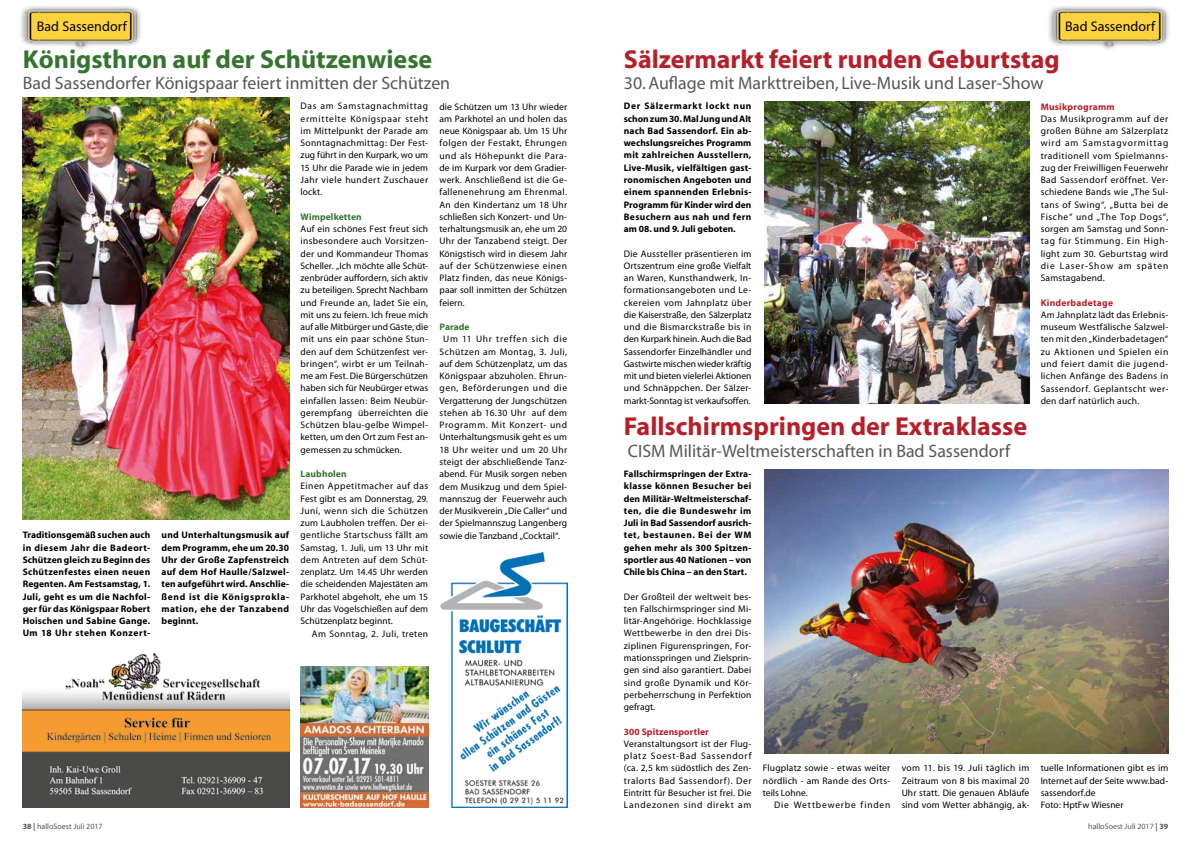
<style>
.page{position:relative;width:1191px;height:842px;background:#fff}
.page>*{position:absolute;margin:0;border:0;box-sizing:border-box;transform-origin:0 0}
.t1{font:700 26px "Myriad";color:#b61f29}
.t2{font:700 26px "Myriad";color:#357530}
.t3{font:18px "Myriad";color:#575756}
.t4{font:14px "Myriad";letter-spacing:.005em;color:#000}
.t5{font:9.5px/12.3px "Myriad";letter-spacing:.015em;color:#000;text-align:justify}
.t6{font:700 9.5px/12.3px "Myriad";letter-spacing:.02em;color:#000;text-align:justify}
.t7{font:700 9.5px "Myriad";letter-spacing:.025em;color:#b61f29}
.t8{font:700 9.5px "Myriad";letter-spacing:.01em;color:#357530}
.t9{font:9.5px "Myriad";letter-spacing:.04em;color:#000}
.t10{font:9.5px "Myriad";letter-spacing:.085em;color:#000}
.t11{font:8px "Myriad";color:#575756}
.s1{font-weight:700}
</style>
<div class="page">
<img style="left:23px;top:97px;width:266px;height:423px">
<img style="left:440px;top:553px;width:127px;height:255px">
<img style="left:23px;top:653px;width:266px;height:155px">
<img style="left:764px;top:102px;width:265px;height:302px">
<img style="left:764px;top:469px;width:404px;height:284px">
<img style="left:301px;top:666px;width:127px;height:142px">
<div style="left:19px;top:4px;width:123px;height:48px;background:#000;opacity:.75"></div>
<img style="left:23px;top:6px;width:117px;height:39px">
<div style="left:1047px;top:4px;width:123px;height:48px;background:#000;opacity:.75"></div>
<img style="left:1051px;top:6px;width:117px;height:39px">
<h3 class="t4" style="left:37px;top:20px;width:92px">Bad Sassendorf</h3>
<h3 class="t4" style="left:1065px;top:20px;width:92px">Bad Sassendorf</h3>
<h1 class="t2" style="left:23px;top:46px;width:411px">Königsthron auf der Schützenwiese</h1>
<h2 class="t3" style="left:23px;top:74px;width:429px">Bad Sassendorfer Königspaar feiert inmitten der Schützen</h2>
<p class="t5" style="left:300px;top:101px;width:129px">Das am Samstagnachmittag ermittelte Königspaar steht im Mittelpunkt der Parade am Sonntagnachmittag: Der Fest&shy;zug führt in den Kurpark, wo um 15 Uhr die Parade wie in jedem Jahr viele hundert Zuschauer lockt.</p>
<p class="t8" style="left:300px;top:212px;width:63px">Wimpelketten</p>
<p class="t5" style="left:300px;top:223px;width:129px">Auf ein schönes Fest freut sich insbesondere auch Vorsitzen&shy;der und Kommandeur Thomas Scheller. „Ich möchte alle Schüt&shy;zenbrüder auffordern, sich aktiv zu beteiligen. Sprecht Nachbarn und Freunde an, ladet Sie ein, mit uns zu feiern. Ich freue mich auf alle Mitbürger und Gäste, die mit uns ein paar schöne Stun&shy;den auf dem Schützenfest ver&shy;bringen“, wirbt er um Teilnah&shy;me am Fest. Die Bürgerschützen haben sich für Neubürger etwas einfallen lassen: Beim Neubür&shy;gerempfang überreichten die Schützen blau-gelbe Wimpel&shy;ketten, um den Ort zum Fest an&shy;gemessen zu schmücken.</p>
<p class="t8" style="left:300px;top:469px;width:48px">Laubholen</p>
<p class="t5" style="left:300px;top:480px;width:129px">Einen Appetitmacher auf das Fest gibt es am Donnerstag, 29.<br>Juni, wenn sich die Schützen zum Laubholen treffen. Der ei&shy;gentliche Startschuss fällt am Samstag, 1. Juli, um 13 Uhr mit dem Antreten auf dem Schüt&shy;zenplatz. Um 14.45 Uhr werden die scheidenden Majestäten am Parkhotel abgeholt, ehe um 15<br>Uhr das Vogelschießen auf dem Schützenplatz beginnt.</p>
<p class="t9" style="left:312px;top:629px;width:118px">Am Sonntag, 2. Juli, treten</p>
<p class="t5" style="left:439px;top:101px;width:129px">die Schützen um 13 Uhr wieder am Parkhotel an und holen das neue Königspaar ab. Um 15 Uhr folgen der Festakt, Ehrungen und als Höhepunkt die Para&shy;de im Kurpark vor dem Gradier&shy;werk. Anschließend ist die Ge&shy;fallenenehrung am Ehrenmal.<br>An den Kindertanz um 18 Uhr schließen sich Konzert- und Un&shy;terhaltungsmusik an, ehe um 20<br>Uhr der Tanzabend steigt. Der Königstisch wird in diesem Jahr auf der Schützenwiese einen Platz finden, das neue Königs&shy;paar soll inmitten der Schützen feiern.</p>
<p class="t8" style="left:439px;top:322px;width:32px">Parade</p>
<p class="t5" style="left:439px;top:333px;width:129px;text-indent:4px">Um 11 Uhr treffen sich die Schützen am Montag, 3. Juli, auf dem Schützenplatz, um das Königspaar abzuholen. Ehrun&shy;gen, Beförderungen und die Vergatterung der Jungschützen stehen ab 16.30 Uhr auf dem Programm. Mit Konzert- und Unterhaltungsmusik geht es um 18 Uhr weiter und um 20 Uhr steigt der abschließende Tanz&shy;abend. Für Musik sorgen neben dem Musikzug und dem Spiel&shy;mannszug der Feuerwehr auch der Musikverein „Die Caller“ und der Spielmannszug Langenberg sowie die Tanzband „Cocktail“.</p>
<p class="t6" style="left:23px;top:529px;width:129px">Traditionsgemäß suchen auch in diesem Jahr die Badeort-Schützen gleich zu Beginn des Schützenfestes einen neuen Regenten. Am Festsamstag, 1.<br>Juli, geht es um die Nachfol&shy;ger für das Königspaar Robert Hoischen und Sabine Gange.<br>Um 18 Uhr stehen Konzert-</p>
<p class="t6" style="left:162px;top:529px;width:129px">und Unterhaltungsmusik auf dem Programm, ehe um 20.30<br>Uhr der Große Zapfenstreich auf dem Hof Haulle/Salzwel&shy;ten aufgeführt wird. Anschlie&shy;ßend ist die Königsprokla&shy;mation, ehe der Tanzabend beginnt.</p>
<h1 class="t1" style="left:624px;top:46px;width:437px">Sälzermarkt feiert runden Geburtstag</h1>
<h2 class="t3" style="left:624px;top:74px;width:421px">30. Auflage mit Markttreiben, Live-Musik und Laser-Show</h2>
<p class="t6" style="left:624px;top:100px;width:129px">Der Sälzermarkt lockt nun schon zum 30. Mal Jung und Alt nach Bad Sassendorf. Ein ab&shy;wechslungsreiches Programm mit zahlreichen Ausstellern, Live-Musik, vielfältigen gast&shy;ronomischen Angeboten und einem spannenden Erlebnis-Programm für Kinder wird den Besuchern aus nah und fern am 08. und 9. Juli geboten.</p>
<p class="t5" style="left:624px;top:248px;width:129px">Die Aussteller präsentieren im Ortszentrum eine große Vielfalt an Waren, Kunsthandwerk, In&shy;formationsangeboten und Le&shy;ckereien vom Jahnplatz über die Kaiserstraße, den Sälzerplatz und die Bismarckstraße bis in den Kurpark hinein. Auch die Bad Sassendorfer Einzelhändler und Gastwirte mischen wieder kräftig mit und bieten vielerlei Aktionen und Schnäppchen. Der Sälzer&shy;markt-Sonntag ist verkaufsoffen.</p>
<h1 class="t1" style="left:624px;top:413px;width:405px">Fallschirmspringen der Extraklasse</h1>
<h2 class="t3" style="left:627px;top:442px;width:384px">CISM Militär-Weltmeisterschaften in Bad Sassendorf</h2>
<p class="t7" style="left:1040px;top:102px;width:76px">Musikprogramm</p>
<p class="t5" style="left:1040px;top:113px;width:129px">Das Musikprogramm auf der großen Bühne am Sälzerplatz wird am Samstagvormittag traditionell vom Spielmanns&shy;zug der Freiwilligen Feuerwehr Bad Sassendorf eröffnet. Ver&shy;schiedene Bands wie „The Sul&shy;tans of Swing“, „Butta bei de Fische“ und „The Top Dogs“, sorgen am Samstag und Sonn&shy;tag für Stimmung. Ein High&shy;light zum 30. Geburtstag wird die Laser-Show am späten Samstagabend.</p>
<p class="t7" style="left:1040px;top:298px;width:74px">Kinderbadetage</p>
<p class="t5" style="left:1040px;top:309px;width:129px">Am Jahnplatz lädt das Erlebnis&shy;museum Westfälische Salzwel&shy;ten mit den „Kinderbadetagen“ zu Aktionen und Spielen ein und feiert damit die jugend&shy;lichen Anfänge des Badens in Sassendorf. Geplantscht wer&shy;den darf natürlich auch.</p>
<p class="t6" style="left:624px;top:468px;width:129px">Fallschirmspringen der Extra&shy;klasse können Besucher bei den Militär-Weltmeisterschaf&shy;ten, die die Bundeswehr im Juli in Bad Sassendorf ausrich&shy;tet, bestaunen. Bei der WM gehen mehr als 300 Spitzen&shy;sportler aus 40 Nationen – von Chile bis China – an den Start.</p>
<p class="t5" style="left:624px;top:591px;width:129px">Der Großteil der weltweit bes&shy;ten Fallschirmspringer sind Mi&shy;litär-Angehörige. Hochklassige Wettbewerbe in den drei Dis&shy;ziplinen Figurenspringen, For&shy;mationsspringen und Zielsprin&shy;gen sind also garantiert. Dabei sind große Dynamik und Kör&shy;perbeherrschung in Perfektion gefragt.</p>
<p class="t7" style="left:624px;top:726px;width:86px">300 Spitzensportler</p>
<p class="t5" style="left:624px;top:738px;width:129px">Veranstaltungsort ist der Flug&shy;platz Soest-Bad Sassendorf (ca. 2,5 km südöstlich des Zen&shy;tralorts Bad Sassendorf). Der Eintritt für Besucher ist frei. Die Landezonen sind direkt am</p>
<p class="t5" style="left:763px;top:762px;width:129px">Flugplatz sowie - etwas weiter nördlich - am Rande des Orts&shy;teils Lohne.</p>
<p class="t10" style="left:774px;top:800px;width:118px">Die Wettbewerbe finden</p>
<p class="t5" style="left:901px;top:762px;width:129px">vom 11. bis 19. Juli täglich im Zeitraum von 8 bis maximal 20<br>Uhr statt. Die genauen Abläufe sind vom Wetter abhängig, ak-</p>
<p class="t5" style="left:1040px;top:762px;width:129px;text-align:left">tuelle Informationen gibt es im<br>Internet auf der Seite www.bad&shy;sassendorf.de<br>Foto: HptFw Wiesner</p>
<p class="t11" style="left:23px;top:823px;width:81px"><span class="s1">38 |</span> halloSoest Juli 2017</p>
<p class="t11" style="left:1088px;top:823px;width:82px">halloSoest Juli 2017 <span class="s1">| 39</span></p>
</div>
